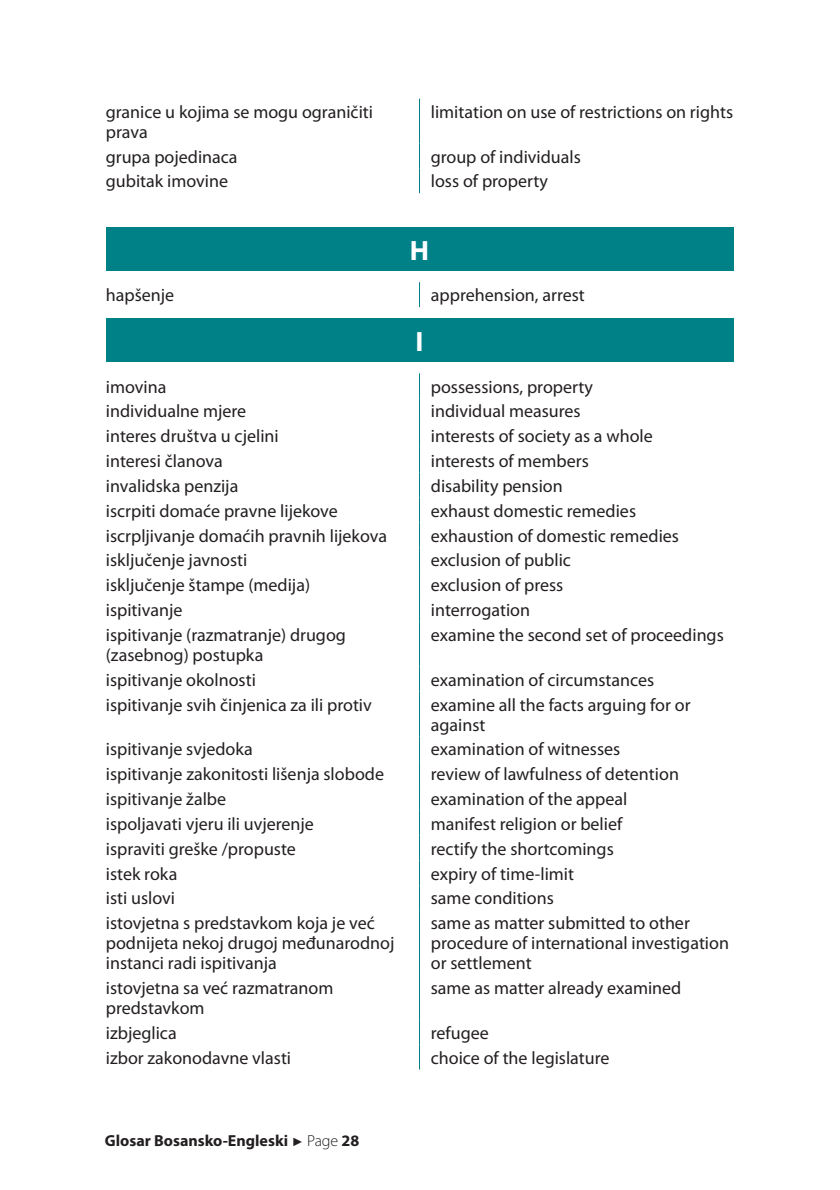
<style>
.page{position:relative;width:840px;height:1190px;background:#fff}
.page>*{position:absolute;margin:0;border:0;box-sizing:border-box;transform-origin:0 0}
.t1{font:700 28px "Myriad Pro";color:#fff}
.t2{font:18px/20px "Myriad Pro";color:#231f20}
.t3{font:700 16px "Myriad Pro";color:#231f20}
.s1{font-weight:300}
</style>
<div class="page">
<hr style="left:419px;top:99px;width:1px;height:44px;background:#008087">
<svg style="left:419px;top:143px;width:1px;height:50px"></svg>
<div style="left:106px;top:227px;width:627px;height:44px;background:#008087"></div>
<svg style="left:419px;top:282px;width:1px;height:25px"></svg>
<div style="left:106px;top:318px;width:627px;height:44px;background:#008087"></div>
<svg style="left:419px;top:373px;width:1px;height:249px"></svg>
<hr style="left:419px;top:622px;width:1px;height:45px;background:#008087">
<svg style="left:419px;top:667px;width:1px;height:24px"></svg>
<hr style="left:419px;top:691px;width:1px;height:45px;background:#008087">
<svg style="left:419px;top:736px;width:1px;height:174px"></svg>
<hr style="left:419px;top:910px;width:1px;height:65px;background:#008087">
<hr style="left:419px;top:975px;width:1px;height:45px;background:#008087">
<svg style="left:419px;top:1020px;width:1px;height:50px"></svg>
<p class="t2" style="left:106px;top:103px;width:269px">granice u kojima se mogu ograničiti prava</p>
<p class="t2" style="left:431px;top:103px;width:304px">limitation on use of restrictions on rights</p>
<p class="t2" style="left:106px;top:148px;width:133px">grupa pojedinaca</p>
<p class="t2" style="left:431px;top:148px;width:152px">group of individuals</p>
<p class="t2" style="left:106px;top:173px;width:124px">gubitak imovine</p>
<p class="t2" style="left:431px;top:173px;width:119px">loss of property</p>
<h1 class="t1" style="left:410px;top:233px;width:21px">H</h1>
<p class="t2" style="left:106px;top:286px;width:70px">hapšenje</p>
<p class="t2" style="left:431px;top:286px;width:156px">apprehension, arrest</p>
<h1 class="t1" style="left:416px;top:325px;width:9px">I</h1>
<p class="t2" style="left:106px;top:378px;width:62px">imovina</p>
<p class="t2" style="left:431px;top:378px;width:164px">possessions, property</p>
<p class="t2" style="left:106px;top:402px;width:142px">individualne mjere</p>
<p class="t2" style="left:431px;top:402px;width:151px">individual measures</p>
<p class="t2" style="left:106px;top:427px;width:174px">interes društva u cjelini</p>
<p class="t2" style="left:431px;top:427px;width:223px">interests of society as a whole</p>
<p class="t2" style="left:106px;top:452px;width:118px">interesi članova</p>
<p class="t2" style="left:431px;top:452px;width:159px">interests of members</p>
<p class="t2" style="left:106px;top:477px;width:134px">invalidska penzija</p>
<p class="t2" style="left:431px;top:477px;width:133px">disability pension</p>
<p class="t2" style="left:106px;top:502px;width:233px">iscrpiti domaće pravne lijekove</p>
<p class="t2" style="left:431px;top:502px;width:207px">exhaust domestic remedies</p>
<p class="t2" style="left:106px;top:527px;width:283px">iscrpljivanje domaćih pravnih lijekova</p>
<p class="t2" style="left:431px;top:527px;width:250px">exhaustion of domestic remedies</p>
<p class="t2" style="left:106px;top:552px;width:143px">isključenje javnosti</p>
<p class="t2" style="left:431px;top:552px;width:142px">exclusion of public</p>
<p class="t2" style="left:106px;top:576px;width:206px">isključenje štampe (medija)</p>
<p class="t2" style="left:431px;top:576px;width:134px">exclusion of press</p>
<p class="t2" style="left:106px;top:601px;width:78px">ispitivanje</p>
<p class="t2" style="left:431px;top:601px;width:101px">interrogation</p>
<p class="t2" style="left:106px;top:626px;width:242px">ispitivanje (razmatranje) drugog (zasebnog) postupka</p>
<p class="t2" style="left:431px;top:626px;width:294px">examine the second set of proceedings</p>
<p class="t2" style="left:106px;top:671px;width:152px">ispitivanje okolnosti</p>
<p class="t2" style="left:431px;top:671px;width:225px">examination of circumstances</p>
<p class="t2" style="left:106px;top:696px;width:267px">ispitivanje svih činjenica za ili protiv</p>
<p class="t2" style="left:431px;top:696px;width:261px">examine all the facts arguing for or against</p>
<p class="t2" style="left:106px;top:741px;width:149px">ispitivanje svjedoka</p>
<p class="t2" style="left:431px;top:741px;width:191px">examination of witnesses</p>
<p class="t2" style="left:106px;top:765px;width:280px">ispitivanje zakonitosti lišenja slobode</p>
<p class="t2" style="left:431px;top:765px;width:250px">review of lawfulness of detention</p>
<p class="t2" style="left:106px;top:790px;width:122px">ispitivanje žalbe</p>
<p class="t2" style="left:431px;top:790px;width:198px">examination of the appeal</p>
<p class="t2" style="left:106px;top:815px;width:210px">ispoljavati vjeru ili uvjerenje</p>
<p class="t2" style="left:431px;top:815px;width:193px">manifest religion or belief</p>
<p class="t2" style="left:106px;top:840px;width:192px">ispraviti greške /propuste</p>
<p class="t2" style="left:431px;top:840px;width:184px">rectify the shortcomings</p>
<p class="t2" style="left:106px;top:865px;width:73px">istek roka</p>
<p class="t2" style="left:431px;top:865px;width:145px">expiry of time-limit</p>
<p class="t2" style="left:106px;top:890px;width:71px">isti uslovi</p>
<p class="t2" style="left:431px;top:890px;width:125px">same conditions</p>
<p class="t2" style="left:106px;top:914px;width:290px">istovjetna s predstavkom koja je već podnijeta nekoj drugoj međunarodnoj instanci radi ispitivanja</p>
<p class="t2" style="left:431px;top:914px;width:300px">same as matter submitted to other procedure of international investigation or settlement</p>
<p class="t2" style="left:106px;top:979px;width:229px">istovjetna sa već razmatranom predstavkom</p>
<p class="t2" style="left:431px;top:979px;width:252px">same as matter already examined</p>
<p class="t2" style="left:106px;top:1024px;width:72px">izbjeglica</p>
<p class="t2" style="left:431px;top:1024px;width:59px">refugee</p>
<p class="t2" style="left:106px;top:1049px;width:187px">izbor zakonodavne vlasti</p>
<p class="t2" style="left:431px;top:1049px;width:180px">choice of the legislature</p>
<p class="t3" style="left:105px;top:1131px;width:256px">Glosar Bosansko-Engleski <span class="s1">Page</span> 28</p>
</div>
